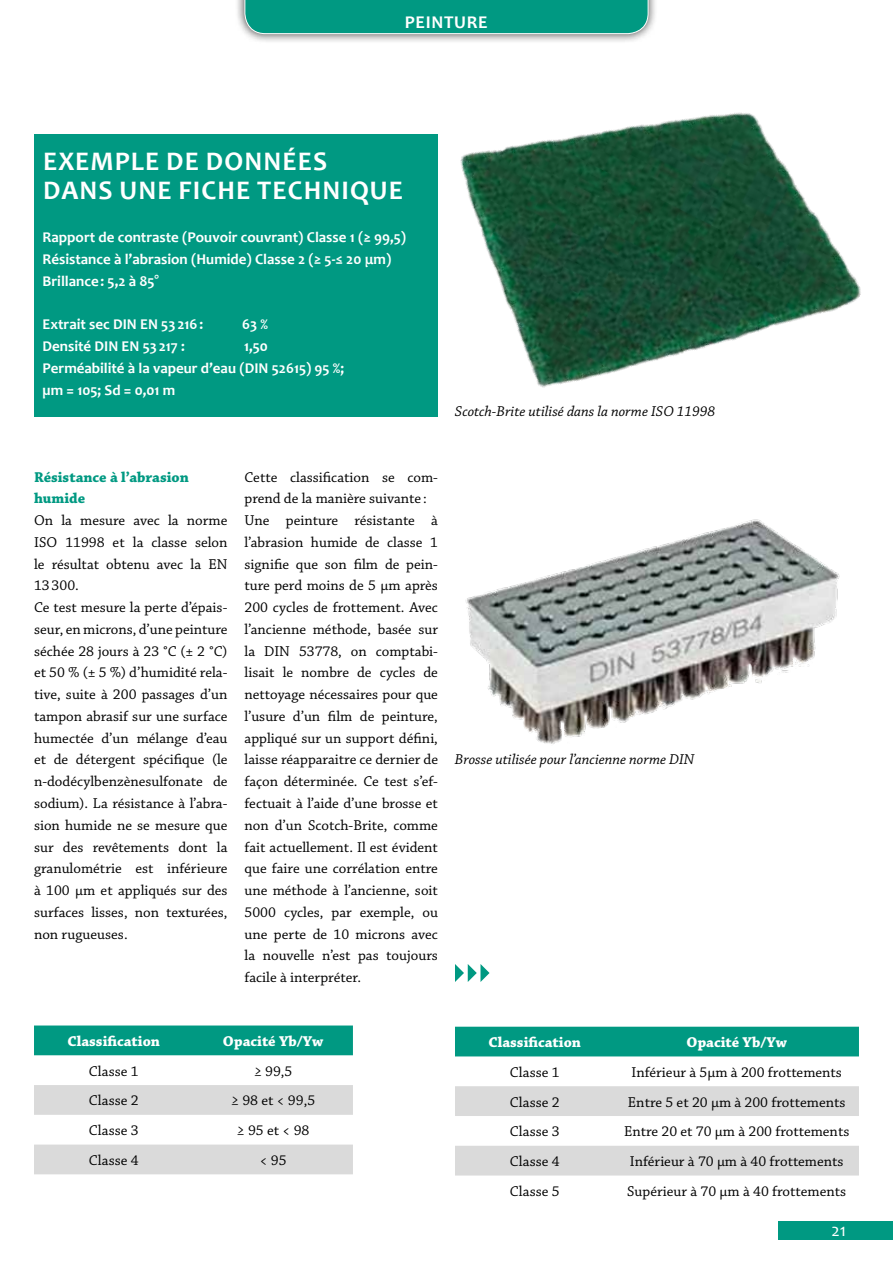
<style>
.page{position:relative;width:893px;height:1263px;background:#fff}
.page>*{position:absolute;margin:0;border:0;box-sizing:border-box;transform-origin:0 0}
.t1{font:700 27px/28.5px "Candara";letter-spacing:.04em;color:#fff}
.t2{font:700 18px "Candara";letter-spacing:.04em;color:#fff}
.t3{font:18px "Candara";color:#fff}
.t4{font:15px/21.8px "Chaparral Pro";color:#000}
.t5{font:700 15px/21.8px "Candara";color:#fff}
.t6{font:italic 15px "Chaparral Pro";color:#000}
.t7{font:700 15px "Chaparral Pro";color:#fff}
.t8{font:700 15px/21.8px "Chaparral Pro";color:#009982}
</style>
<div class="page">
<div style="left:778px;top:1221px;width:115px;height:19px;background:#009982"></div>
<div style="left:235px;top:0;width:423px;height:44px;background:#000;opacity:.75"></div>
<div style="left:244px;top:0;width:405px;height:34px;background:#009982"></div>
<svg style="left:455px;top:964px;width:34px;height:18px"></svg>
<div style="left:34px;top:134px;width:404px;height:282px;background:#009982"></div>
<div style="left:34px;top:1025px;width:319px;height:30px;background:#009982"></div>
<svg style="left:34px;top:1085px;width:319px;height:89px"></svg>
<div style="left:455px;top:1027px;width:404px;height:29px;background:#009982"></div>
<svg style="left:455px;top:1086px;width:404px;height:89px"></svg>
<img style="left:465px;top:519px;width:375px;height:225px">
<img style="left:460px;top:112px;width:401px;height:276px">
<p class="t2" style="left:405px;top:11px;width:84px">PEINTURE</p>
<h1 class="t1" style="left:43px;top:147px;width:361px">EXEMPLE DE DONNÉES<br>DANS UNE FICHE TECHNIQUE</h1>
<p class="t5" style="left:43px;top:226px;width:365px">Rapport de contraste (Pouvoir couvrant) Classe 1 (≥ 99,5)<br>Résistance à l’abrasion (Humide) Classe 2 (≥ 5-≤ 20 μm)<br>Brillance: 5,2 à 85°</p>
<p class="t5" style="left:43px;top:313px;width:162px">Extrait sec DIN EN 53 216:</p>
<p class="t5" style="left:242px;top:313px;width:27px">63%</p>
<p class="t5" style="left:43px;top:335px;width:144px">Densité DIN EN 53 217 :</p>
<p class="t5" style="left:43px;top:335px;width:303px;text-indent:201px">1,50<br>Perméabilité à la vapeur d’eau (DIN 52615) 95 %; µm = 105; Sd = 0,01 m</p>
<p class="t6" style="left:455px;top:403px;width:262px">Scotch-Brite utilisé dans la norme ISO 11998</p>
<p class="t8" style="left:34px;top:467px;width:156px">Résistance à l’abrasion humide</p>
<p class="t4" style="left:34px;top:510px;width:195px">On la mesure avec la norme<br>ISO 11998 et la classe selon le résultat obtenu avec la EN<br>13300.<br>Ce test mesure la perte d’épais&shy;seur, en microns, d’une peinture séchée 28 jours à 23 °C (± 2 °C) et 50 % (± 5 %) d’humidité rela&shy;tive, suite à 200 passages d’un tampon abrasif sur une surface humectée d’un mélange d’eau et de détergent spécifique (le n-dodécylbenzènesulfonate de sodium). La résistance à l’abra&shy;sion humide ne se mesure que sur des revêtements dont la granulométrie est inférieure à 100 µm et appliqués sur des surfaces lisses, non texturées, non rugueuses.</p>
<p class="t4" style="left:244px;top:467px;width:195px">Cette classification se com&shy;prend de la manière suivante :<br>Une peinture résistante à l’abrasion humide de classe 1 signifie que son film de pein&shy;ture perd moins de 5 µm après<br>200 cycles de frottement. Avec l’ancienne méthode, basée sur la DIN 53778, on comptabi&shy;lisait le nombre de cycles de nettoyage nécessaires pour que l’usure d’un film de peinture, appliqué sur un support défini, laisse réapparaitre ce dernier de façon déterminée. Ce test s’ef&shy;fectuait à l’aide d’une brosse et non d’un Scotch-Brite, comme fait actuellement. Il est évident que faire une corrélation entre une méthode à l’ancienne, soit<br>5000 cycles, par exemple, ou une perte de 10 microns avec la nouvelle n’est pas toujours facile à interpréter.</p>
<p class="t6" style="left:455px;top:751px;width:241px">Brosse utilisée pour l’ancienne norme DIN</p>
<p class="t7" style="left:67px;top:1032px;width:94px">Classification</p>
<p class="t7" style="left:223px;top:1032px;width:102px">Opacité Yb/Yw</p>
<p class="t4" style="left:89px;top:1061px;width:51px">Classe 1</p>
<p class="t4" style="left:254px;top:1061px;width:40px">≥ 99,5</p>
<p class="t4" style="left:89px;top:1090px;width:51px">Classe 2</p>
<p class="t4" style="left:231px;top:1090px;width:86px">≥ 98 et &lt; 99,5</p>
<p class="t4" style="left:89px;top:1120px;width:51px">Classe 3</p>
<p class="t4" style="left:237px;top:1120px;width:74px">≥ 95 et &lt; 98</p>
<p class="t4" style="left:89px;top:1150px;width:51px">Classe 4</p>
<p class="t4" style="left:260px;top:1150px;width:28px">&lt; 95</p>
<p class="t7" style="left:488px;top:1033px;width:94px">Classification</p>
<p class="t7" style="left:686px;top:1033px;width:102px">Opacité Yb/Yw</p>
<p class="t4" style="left:510px;top:1062px;width:51px">Classe 1</p>
<p class="t4" style="left:631px;top:1062px;width:212px">Inférieur à 5µm à 200 frottements</p>
<p class="t4" style="left:510px;top:1091px;width:51px">Classe 2</p>
<p class="t4" style="left:628px;top:1091px;width:219px">Entre 5 et 20 µm à 200 frottements</p>
<p class="t4" style="left:510px;top:1121px;width:51px">Classe 3</p>
<p class="t4" style="left:624px;top:1121px;width:227px">Entre 20 et 70 µm à 200 frottements</p>
<p class="t4" style="left:510px;top:1151px;width:51px">Classe 4</p>
<p class="t4" style="left:630px;top:1151px;width:215px">Inférieur à 70 µm à 40 frottements</p>
<p class="t4" style="left:510px;top:1181px;width:51px">Classe 5</p>
<p class="t4" style="left:627px;top:1181px;width:220px">Supérieur à 70 µm à 40 frottements</p>
<p class="t3" style="left:832px;top:1218px;width:16px">21</p>
</div>
